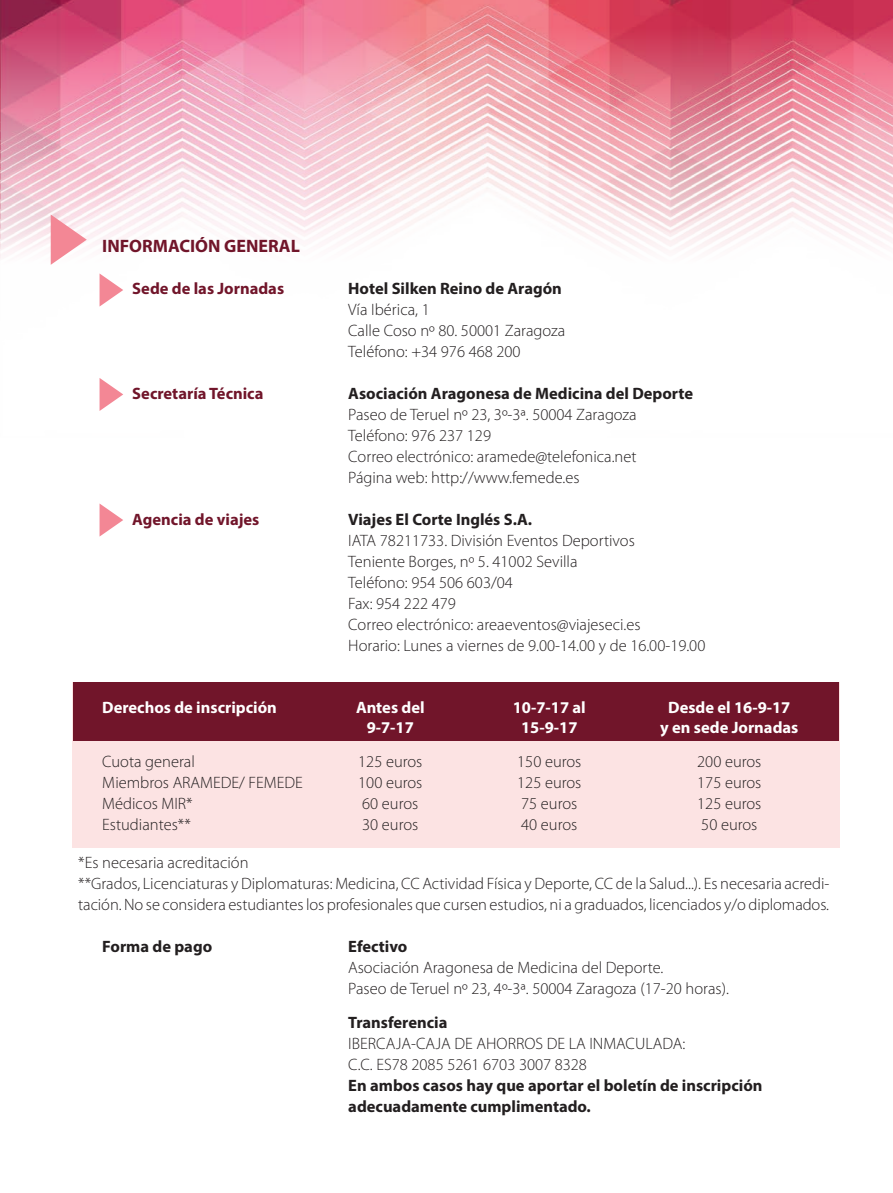
<style>
.page{position:relative;width:893px;height:1193px;background:#fff}
.page>*{position:absolute;margin:0;border:0;box-sizing:border-box;transform-origin:0 0}
.t1{font:700 18px "Myriad Pro";color:#71152a}
.t2{font:300 16.5px/21px "Myriad Pro";color:#231f20}
.t3{font:700 16.5px/21px "Myriad Pro";color:#231f20}
.t4{font:700 16.5px "Myriad Pro";color:#fff}
.t5{font:700 16.5px "Myriad Pro";color:#71152a}
</style>
<div class="page">
<img style="left:0;top:0;width:893px;height:411px">
<div style="left:73px;top:682px;width:767px;height:165px;background:#fce3e3"></div>
<svg style="left:100px;top:273px;width:23px;height:33px"></svg>
<svg style="left:100px;top:378px;width:23px;height:33px"></svg>
<svg style="left:100px;top:504px;width:23px;height:32px"></svg>
<svg style="left:51px;top:214px;width:36px;height:51px"></svg>
<div style="left:73px;top:683px;width:765px;height:58px;background:#71152a"></div>
<p class="t1" style="left:102px;top:234px;width:199px">INFORMACIÓN GENERAL</p>
<p class="t5" style="left:132px;top:278px;width:153px">Sede de las Jornadas</p>
<p class="t3" style="left:348px;top:278px;width:215px">Hotel Silken Reino de Aragón</p>
<p class="t2" style="left:348px;top:299px;width:219px">Vía Ibérica, 1<br>Calle Coso nº 80. 50001 Zaragoza<br>Teléfono: +34 976 468 200</p>
<p class="t5" style="left:132px;top:383px;width:133px">Secretaría Técnica</p>
<p class="t3" style="left:348px;top:383px;width:346px">Asociación Aragonesa de Medicina del Deporte</p>
<p class="t2" style="left:348px;top:404px;width:290px">Paseo de Teruel nº 23, 3º-3ª. 50004 Zaragoza Teléfono: 976 237 129<br>Correo electrónico: aramede@telefonica.net Página web: http://www.femede.es</p>
<p class="t5" style="left:132px;top:509px;width:129px">Agencia de viajes</p>
<p class="t3" style="left:348px;top:509px;width:185px">Viajes El Corte Inglés S.A.</p>
<p class="t2" style="left:348px;top:530px;width:359px">IATA 78211733. División Eventos Deportivos<br>Teniente Borges, nº 5. 41002 Sevilla<br>Teléfono: 954 506 603/04<br>Fax: 954 222 479<br>Correo electrónico: areaeventos@viajeseci.es<br>Horario: Lunes a viernes de 9.00-14.00 y de 16.00-19.00</p>
<p class="t4" style="left:102px;top:697px;width:176px">Derechos de inscripción</p>
<p class="t4" style="left:356px;top:697px;width:70px">Antes del</p>
<p class="t4" style="left:513px;top:697px;width:74px">10-7-17 al</p>
<p class="t4" style="left:668px;top:697px;width:124px">Desde el 16-9-17</p>
<p class="t4" style="left:367px;top:717px;width:49px">9-7-17</p>
<p class="t4" style="left:521px;top:717px;width:58px">15-9-17</p>
<p class="t4" style="left:660px;top:717px;width:140px">y en sede Jornadas</p>
<p class="t2" style="left:102px;top:751px;width:94px">Cuota general</p>
<p class="t2" style="left:358px;top:751px;width:66px">125 euros</p>
<p class="t2" style="left:517px;top:751px;width:66px">150 euros</p>
<p class="t2" style="left:697px;top:751px;width:66px">200 euros</p>
<p class="t2" style="left:102px;top:772px;width:202px">Miembros ARAMEDE/ FEMEDE</p>
<p class="t2" style="left:358px;top:772px;width:66px">100 euros</p>
<p class="t2" style="left:517px;top:772px;width:66px">125 euros</p>
<p class="t2" style="left:697px;top:772px;width:66px">175 euros</p>
<p class="t2" style="left:102px;top:793px;width:92px">Médicos MIR*</p>
<p class="t2" style="left:362px;top:793px;width:58px">60 euros</p>
<p class="t2" style="left:521px;top:793px;width:58px">75 euros</p>
<p class="t2" style="left:697px;top:793px;width:66px">125 euros</p>
<p class="t2" style="left:102px;top:814px;width:90px">Estudiantes**</p>
<p class="t2" style="left:362px;top:814px;width:58px">30 euros</p>
<p class="t2" style="left:521px;top:814px;width:58px">40 euros</p>
<p class="t2" style="left:701px;top:814px;width:58px">50 euros</p>
<p class="t2" style="left:78px;top:852px;width:753px">*Es necesaria acreditación<br>**Grados, Licenciaturas y Diplomaturas: Medicina, CC Actividad Física y Deporte, CC de la Salud...). Es necesaria acredi&shy;tación. No se considera estudiantes los profesionales que cursen estudios, ni a graduados, licenciados y/o diplomados.</p>
<p class="t3" style="left:102px;top:935px;width:111px">Forma de pago</p>
<p class="t3" style="left:348px;top:935px;width:61px">Efectivo</p>
<p class="t2" style="left:348px;top:957px;width:382px">Asociación Aragonesa de Medicina del Deporte.<br>Paseo de Teruel nº 23, 4º-3ª. 50004 Zaragoza (17-20 horas).</p>
<p class="t3" style="left:348px;top:1011px;width:101px">Transferencia</p>
<p class="t2" style="left:348px;top:1032px;width:339px">IBERCAJA-CAJA DE AHORROS DE LA INMACULADA:<br>C.C. ES78 2085 5261 6703 3007 8328</p>
<p class="t3" style="left:348px;top:1074px;width:416px">En ambos casos hay que aportar el boletín de inscripción adecuadamente cumplimentado.</p>
</div>
